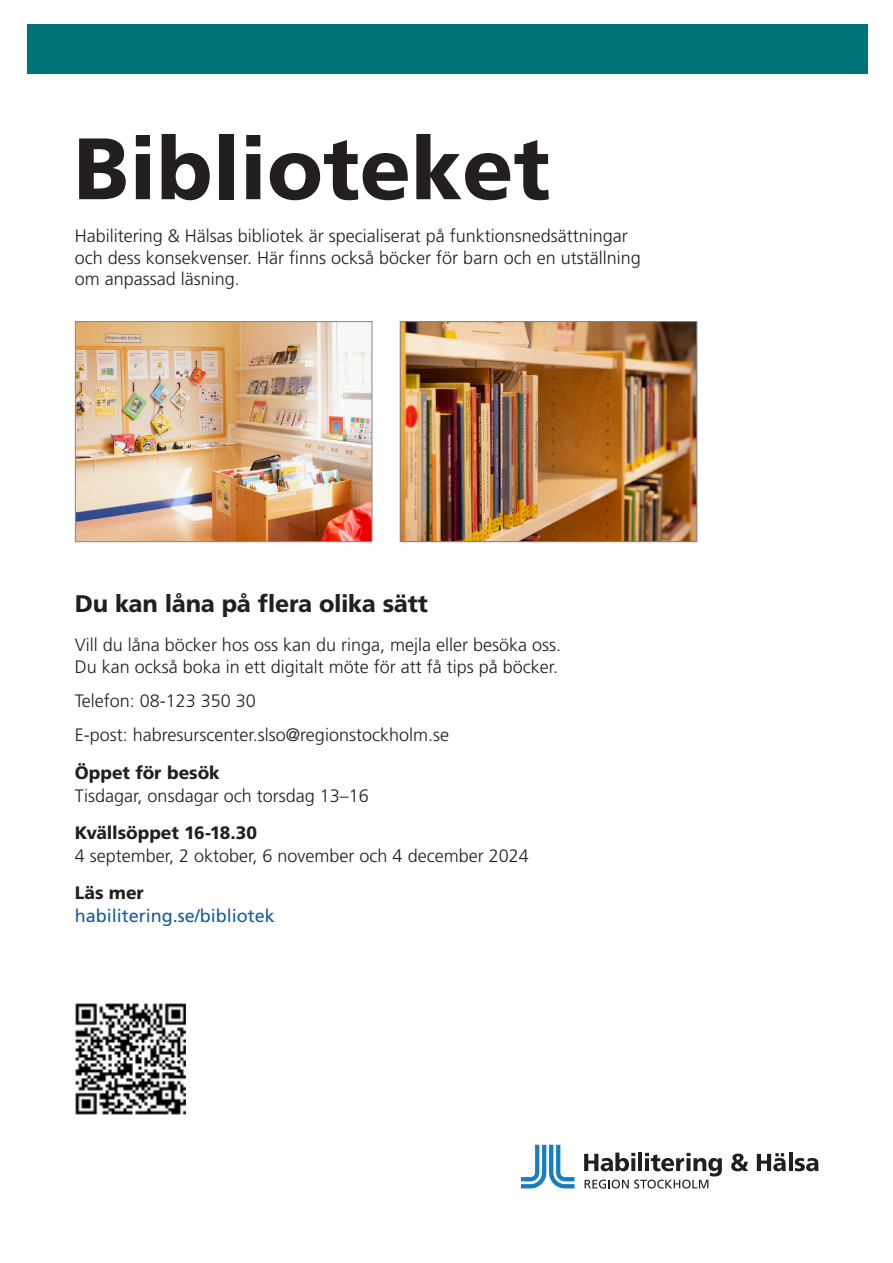
<style>
.page{position:relative;width:893px;height:1263px;background:#fff}
.page>*{position:absolute;margin:0;border:0;box-sizing:border-box;transform-origin:0 0}
.t1{font:800 87px "Frutiger SLLOTF";color:#231f20}
.t2{font:800 24px "Frutiger SLLOTF";letter-spacing:-.015em;color:#231f20}
.Brödtext_Frutiger{font:300 18px/21.6px "Frutiger SLLOTF";color:#231f20}
.H3{font:800 18px "Frutiger SLLOTF";letter-spacing:-.005em;color:#231f20}
.Brödtext_Frutiger-2{font:18px "Frutiger SLLOTF";color:#175d9e}
</style>
<div class="page">
<svg style="left:731px;top:1153px;width:17px;height:18px"></svg>
<svg style="left:757px;top:1153px;width:29px;height:18px"></svg>
<svg style="left:789px;top:1152px;width:3px;height:19px"></svg>
<svg style="left:795px;top:1158px;width:24px;height:13px"></svg>
<svg style="left:521px;top:1145px;width:53px;height:43px"></svg>
<svg style="left:584px;top:1152px;width:138px;height:36px"></svg>
<img style="left:402px;top:323px;width:293px;height:217px">
<div style="left:400px;top:321px;width:297px;height:221px;border:1px solid #808285"></div>
<div style="left:27px;top:24px;width:840px;height:50px;background:#007379"></div>
<img style="left:75px;top:1003px;width:111px;height:111px">
<img style="left:77px;top:323px;width:293px;height:217px">
<div style="left:75px;top:321px;width:297px;height:221px;border:1px solid #8a8c8f"></div>
<p class="t1" style="left:73px;top:117px;width:478px">Biblioteket</p>
<p class="Brödtext_Frutiger" style="left:75px;top:225px;width:567px">Habilitering &amp; Hälsas bibliotek är specialiserat på funktionsnedsättningar och dess konsekvenser. Här finns också böcker för barn och en utställning om anpassad läsning.</p>
<h2 class="t2" style="left:75px;top:589px;width:355px">Du kan låna på flera olika sätt</h2>
<p class="Brödtext_Frutiger" style="left:75px;top:634px;width:488px">Vill du låna böcker hos oss kan du ringa, mejla eller besöka oss.<br>Du kan också boka in ett digitalt möte för att få tips på böcker.</p>
<p class="Brödtext_Frutiger" style="left:75px;top:690px;width:183px">Telefon: 08-123 350 30</p>
<p class="Brödtext_Frutiger" style="left:75px;top:725px;width:376px">E-post: habresurscenter.slso@regionstockholm.se</p>
<h2 class="H3" style="left:75px;top:762px;width:146px">Öppet för besök</h2>
<p class="Brödtext_Frutiger" style="left:75px;top:785px;width:295px">Tisdagar, onsdagar och torsdag 13–16</p>
<h2 class="H3" style="left:75px;top:822px;width:184px">Kvällsöppet 16-18.30</h2>
<p class="Brödtext_Frutiger" style="left:75px;top:845px;width:455px">4 september, 2 oktober, 6 november och 4 december 2024</p>
<h2 class="H3" style="left:75px;top:882px;width:71px">Läs mer</h2>
<p class="Brödtext_Frutiger-2" style="left:75px;top:906px;width:202px">habilitering.se/bibliotek</p>
</div>
